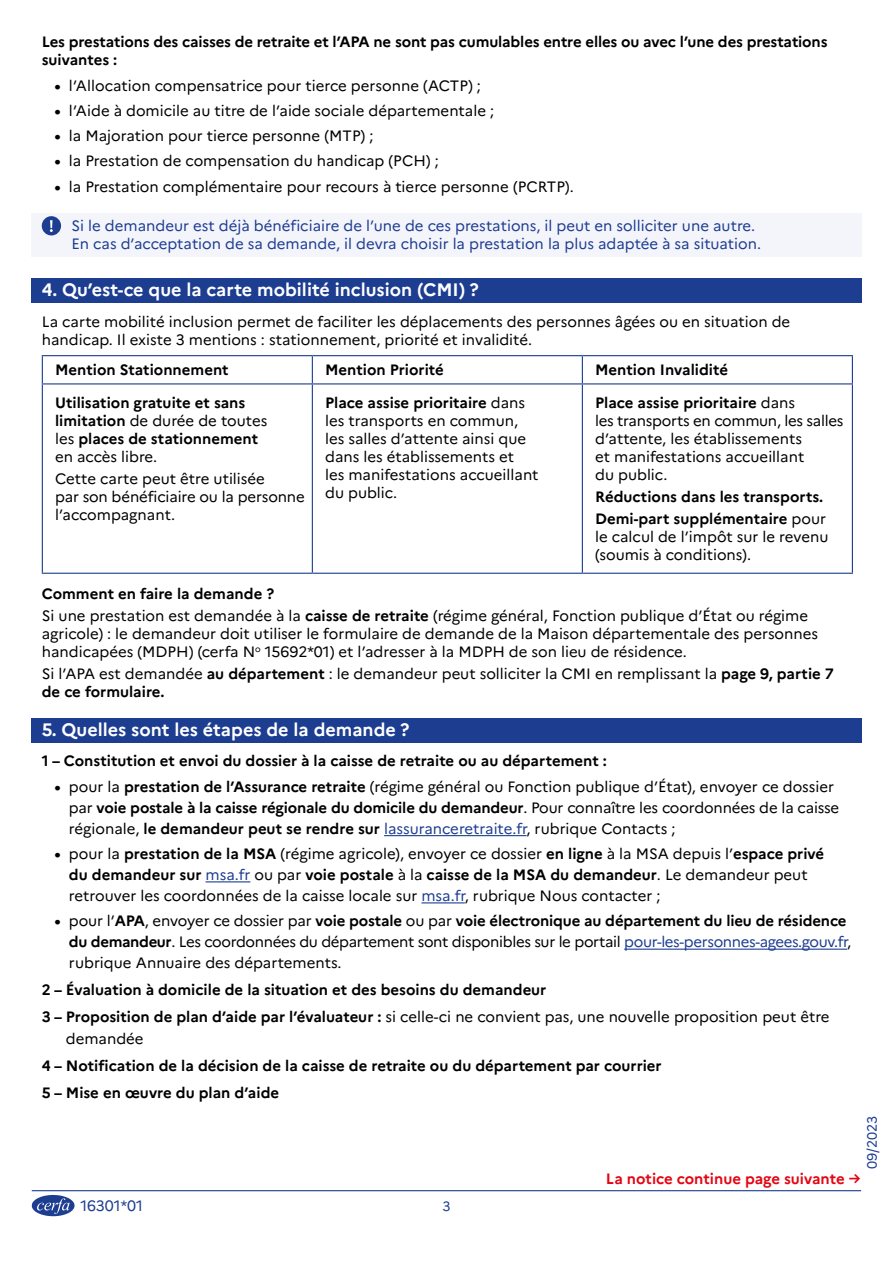
<style>
.page{position:relative;width:893px;height:1263px;background:#fff}
.page>*{position:absolute;margin:0;border:0;box-sizing:border-box;transform-origin:0 0}
.H2_Titre_de_l_encart{font:700 18px "Marianne";color:#fff}
.Texte_noir{font:15px/18px "Marianne";color:#000}
.Texte_noir-2{font:700 15px/18px "Marianne";color:#000}
.Texte_noir-3{font:15px/21px "Marianne";letter-spacing:-.025em;color:#000}
.Texte_important{font:15px/18px "Marianne";color:#1d3d91}
.Consigne__texte_roug{font:700 15px "Marianne";color:#e30613}
.t1{font:13.5px "Marianne";letter-spacing:-.005em;color:#1d3d91}
.s1{font-weight:700}
.s2{font-weight:400}
.s3{color:#1d3d91}
</style>
<div class="page">
<div style="left:31px;top:213px;width:831px;height:44px;background:#f4f4fb"></div>
<div style="left:31px;top:278px;width:831px;height:25px;background:#1d3d91"></div>
<div style="left:31px;top:718px;width:831px;height:24px;background:#1d3d91"></div>
<hr style="left:384px;top:835px;width:142px;height:1px;background:#1d3d91">
<hr style="left:206px;top:881px;width:44px;height:1px;background:#1d3d91">
<hr style="left:421px;top:902px;width:44px;height:1px;background:#1d3d91">
<hr style="left:624px;top:948px;width:223px;height:2px;background:#1d3d91">
<div style="left:42px;top:216px;width:19px;height:19px;background:#1d3d91;border-radius:50%"></div>
<svg style="left:50px;top:220px;width:3px;height:12px"></svg>
<hr style="left:42px;top:355px;width:270px;height:1px;background:#1d3d91">
<svg style="left:42px;top:356px;width:1px;height:27px"></svg>
<hr style="left:312px;top:355px;width:270px;height:1px;background:#1d3d91">
<svg style="left:312px;top:356px;width:1px;height:27px"></svg>
<hr style="left:582px;top:355px;width:271px;height:1px;background:#1d3d91">
<svg style="left:582px;top:356px;width:1px;height:27px"></svg>
<svg style="left:852px;top:356px;width:1px;height:27px"></svg>
<hr style="left:42px;top:383px;width:270px;height:1px;background:#1d3d91">
<hr style="left:42px;top:384px;width:1px;height:189px;background:#1d3d91">
<hr style="left:312px;top:383px;width:270px;height:1px;background:#1d3d91">
<hr style="left:312px;top:384px;width:1px;height:189px;background:#1d3d91">
<hr style="left:582px;top:383px;width:271px;height:1px;background:#1d3d91">
<hr style="left:582px;top:384px;width:1px;height:189px;background:#1d3d91">
<hr style="left:852px;top:384px;width:1px;height:189px;background:#1d3d91">
<hr style="left:42px;top:573px;width:270px;height:1px;background:#1d3d91">
<hr style="left:312px;top:573px;width:270px;height:1px;background:#1d3d91">
<hr style="left:582px;top:573px;width:271px;height:1px;background:#1d3d91">
<svg style="left:31px;top:1195px;width:44px;height:21px"></svg>
<hr style="left:32px;top:1190px;width:829px;height:1px;background:#1d3d91">
<p class="Texte_noir-2" style="left:42px;top:33px;width:787px">Les prestations des caisses de retraite et l’APA ne sont pas cumulables entre elles ou avec l’une des prestations suivantes :</p>
<p class="Texte_noir" style="left:55px;top:76px;width:428px"><span class="s1">•</span> l’Allocation compensatrice pour tierce personne (ACTP) ;</p>
<p class="Texte_noir" style="left:55px;top:102px;width:441px"><span class="s1">•</span> l’Aide à domicile au titre de l’aide sociale départementale ;</p>
<p class="Texte_noir" style="left:55px;top:127px;width:320px"><span class="s1">•</span> la Majoration pour tierce personne (MTP) ;</p>
<p class="Texte_noir" style="left:55px;top:152px;width:386px"><span class="s1">•</span> la Prestation de compensation du handicap (PCH) ;</p>
<p class="Texte_noir" style="left:55px;top:177px;width:521px"><span class="s1">•</span> la Prestation complémentaire pour recours à tierce personne (PCRTP).</p>
<p class="Texte_important" style="left:72px;top:217px;width:691px">Si le demandeur est déjà bénéficiaire de l’une de ces prestations, il peut en solliciter une autre.<br>En cas d’acceptation de sa demande, il devra choisir la prestation la plus adaptée à sa situation.</p>
<h2 class="H2_Titre_de_l_encart" style="left:42px;top:279px;width:438px">4. Qu’est-ce que la carte mobilité inclusion (CMI) ?</h2>
<p class="Texte_noir" style="left:42px;top:312px;width:750px">La carte mobilité inclusion permet de faciliter les déplacements des personnes âgées ou en situation de handicap. Il existe 3 mentions : stationnement, priorité et invalidité.</p>
<p class="Texte_noir-2" style="left:55px;top:361px;width:175px">Mention Stationnement</p>
<p class="Texte_noir-2" style="left:325px;top:361px;width:120px">Mention Priorité</p>
<p class="Texte_noir-2" style="left:595px;top:361px;width:134px">Mention Invalidité</p>
<p class="Texte_noir-2" style="left:55px;top:394px;width:214px">Utilisation gratuite et sans limitation <span class="s2">de durée de toutes les</span> places de stationnement <span class="s2">en accès libre.</span></p>
<p class="Texte_noir" style="left:55px;top:470px;width:251px">Cette carte peut être utilisée<br>par son bénéficiaire ou la personne l’accompagnant.</p>
<p class="Texte_noir" style="left:325px;top:394px;width:215px"><span class="s1">Place assise prioritaire</span> dans les transports en commun, les salles d’attente ainsi que dans les établissements et<br>les manifestations accueillant du public.</p>
<p class="Texte_noir" style="left:595px;top:394px;width:250px"><span class="s1">Place assise prioritaire</span> dans<br>les transports en commun, les salles d’attente, les établissements<br>et manifestations accueillant<br>du public.</p>
<p class="Texte_noir-2" style="left:595px;top:488px;width:230px">Réductions dans les transports.</p>
<p class="Texte_noir" style="left:595px;top:510px;width:235px"><span class="s1">Demi-part supplémentaire</span> pour le calcul de l’impôt sur le revenu (soumis à conditions).</p>
<p class="Texte_noir-2" style="left:42px;top:584px;width:234px">Comment en faire la demande ?</p>
<p class="Texte_noir" style="left:42px;top:606px;width:778px">Si une prestation est demandée à la <span class="s1">caisse de retraite</span> (régime général, Fonction publique d’État ou régime agricole) : le demandeur doit utiliser le formulaire de demande de la Maison départementale des personnes handicapées (MDPH) (cerfa N<sup>o</sup> 15692*01) et l’adresser à la MDPH de son lieu de résidence.</p>
<p class="Texte_noir" style="left:42px;top:665px;width:794px">Si l’APA est demandée <span class="s1">au département</span> : le demandeur peut solliciter la CMI en remplissant la <span class="s1">page 9, partie 7 de ce formulaire.</span></p>
<h2 class="H2_Titre_de_l_encart" style="left:42px;top:718px;width:369px">5. Quelles sont les étapes de la demande ?</h2>
<p class="Texte_noir-2" style="left:42px;top:752px;width:567px">1 – Constitution et envoi du dossier à la caisse de retraite ou au département :</p>
<p class="Texte_noir" style="left:69px;top:776px;width:772px;line-height:21px;text-indent:-14px"><span class="s1">•</span> pour la <span class="s1">prestation de l’Assurance retraite</span> (régime général ou Fonction publique d’État), envoyer ce dossier par <span class="s1">voie postale à la caisse régionale du domicile du demandeur</span>. Pour connaître les coordonnées de la caisse régionale, <span class="s1">le demandeur peut se rendre sur</span> <span class="s3">lassuranceretraite.fr</span>, rubrique Contacts ;</p>
<p class="Texte_noir" style="left:69px;top:843px;width:757px;line-height:21px;text-indent:-14px"><span class="s1">•</span> pour la <span class="s1">prestation de la MSA</span> (régime agricole), envoyer ce dossier <span class="s1">en ligne</span> à la MSA depuis l’<span class="s1">espace privé du demandeur sur</span> <span class="s3">msa.fr</span> ou par <span class="s1">voie postale</span> à la <span class="s1">caisse de la MSA du demandeur</span>. Le demandeur peut retrouver les coordonnées de la caisse locale sur <span class="s3">msa.fr</span>, rubrique Nous contacter ;</p>
<p class="Texte_noir-3" style="left:69px;top:910px;width:784px;text-indent:-14px"><span class="s1">•</span> pour l’<span class="s1">APA</span>, envoyer ce dossier par <span class="s1">voie postale</span> ou par <span class="s1">voie électronique au département du lieu de résidence du demandeur</span>. Les coordonnées du département sont disponibles sur le portail <span class="s3">pour-les-personnes-agees.gouv.fr</span>, rubrique Annuaire des départements.</p>
<p class="Texte_noir-2" style="left:42px;top:980px;width:506px">2 – Évaluation à domicile de la situation et des besoins du demandeur</p>
<p class="Texte_noir" style="left:66px;top:1005px;width:765px;line-height:22.5px;text-indent:-24px"><span class="s1">3 – Proposition de plan d’aide par l’évaluateur :</span> si celle-ci ne convient pas, une nouvelle proposition peut être demandée</p>
<p class="Texte_noir-2" style="left:42px;top:1056px;width:621px">4 – Notification de la décision de la caisse de retraite ou du département par courrier</p>
<p class="Texte_noir-2" style="left:42px;top:1083px;width:239px">5 – Mise en œuvre du plan d’aide</p>
<p class="t1" style="left:864px;top:1169px;width:55px;rotate:-90deg">09/2023</p>
<p class="Texte_important" style="left:80px;top:1197px;width:64px">16301*01</p>
<p class="t1" style="left:442px;top:1197px;width:10px">3</p>
<p class="Consigne__texte_roug" style="left:606px;top:1169px;width:256px">La notice continue page suivante →</p>
</div>
